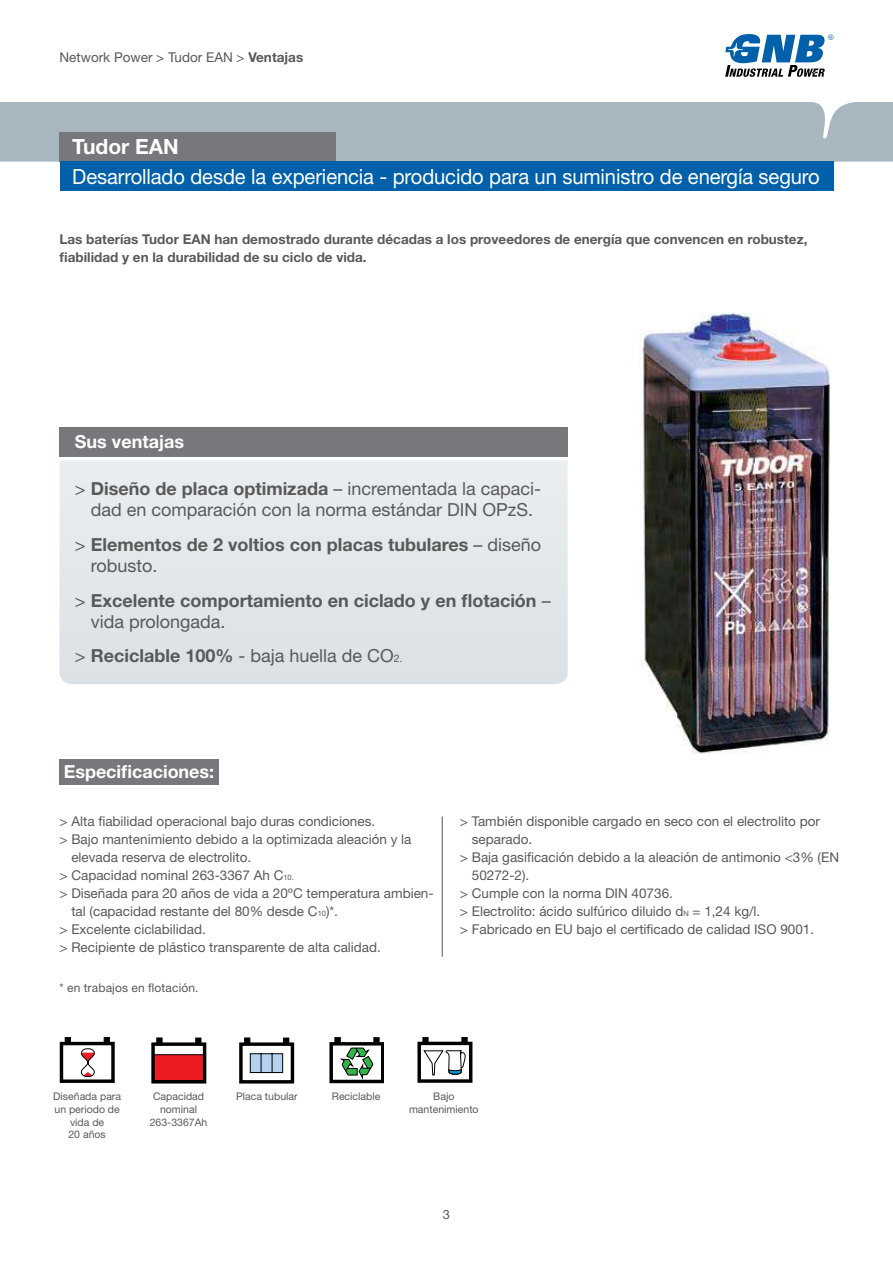
<style>
.page{position:relative;width:893px;height:1263px;background:#fff}
.page>*{position:absolute;margin:0;border:0;box-sizing:border-box;transform-origin:0 0}
.t1{font:21px "Helvetica Neue LT Std";letter-spacing:-.005em;color:#fff;scale:.96 1}
.t2{font:700 21px "Helvetica Neue LT Std";color:#fff}
.t3{font:18px/21.6px "Helvetica Neue LT Std";color:#58595b;text-align:center}
.t4{font:700 18px/21.6px "Helvetica Neue LT Std";color:#58595b}
.t5{font:700 18px "Helvetica Neue LT Std";color:#fff}
.t6{font:13.5px "Helvetica Neue LT Std";color:#58595b}
.t7{font:700 13.5px/18px "Helvetica Neue LT Std";color:#58595b}
.t8{font:12.75px "Helvetica Neue LT Std";color:#58595b}
.t9{font:12px "Helvetica Neue LT Std";letter-spacing:.015em;color:#58595b}
.t10{font:10.5px/12.6px "Helvetica Neue LT Std";color:#58595b;text-align:center}
.s1{font-weight:700}
.s2{font-weight:400}
.s3{font-size:10.5px}
.s4{font-size:7.5px}
</style>
<div class="page">
<div style="left:0;top:102px;width:893px;height:60px;background:#a7b6bf"></div>
<svg style="left:725px;top:34px;width:108px;height:43px"></svg>
<div style="left:60px;top:132px;width:276px;height:30px;background:#77787b"></div>
<div style="left:60px;top:162px;width:773px;height:29px;background:#0060a9"></div>
<img style="left:639px;top:312px;width:191px;height:442px">
<div style="left:60px;top:460px;width:508px;height:224px;background:#e3e7ea"></div>
<div style="left:60px;top:427px;width:508px;height:30px;background:#77787b"></div>
<hr style="left:442px;top:816px;width:1px;height:141px;background:#58595b">
<div style="left:60px;top:759px;width:159px;height:25px;background:#77787b"></div>
<div style="left:60px;top:1042px;width:55px;height:41px;background:#fff;border:3px solid #000"></div>
<svg style="left:65px;top:1037px;width:6px;height:5px"></svg>
<svg style="left:104px;top:1037px;width:5px;height:5px"></svg>
<svg style="left:81px;top:1048px;width:14px;height:29px"></svg>
<div style="left:151px;top:1042px;width:55px;height:41px;background:#fff;border:3px solid #000"></div>
<svg style="left:157px;top:1038px;width:5px;height:5px"></svg>
<svg style="left:196px;top:1038px;width:5px;height:4px"></svg>
<div style="left:154px;top:1054px;width:50px;height:27px;background:#ed1c24;border:1px solid #000"></div>
<div style="left:418px;top:1042px;width:54px;height:41px;border:3px solid #000"></div>
<svg style="left:423px;top:1037px;width:5px;height:5px"></svg>
<svg style="left:462px;top:1037px;width:5px;height:5px"></svg>
<svg style="left:423px;top:1050px;width:43px;height:26px"></svg>
<div style="left:239px;top:1042px;width:55px;height:41px;background:#fff;border:3px solid #000"></div>
<svg style="left:245px;top:1038px;width:5px;height:5px"></svg>
<svg style="left:284px;top:1038px;width:5px;height:4px"></svg>
<svg style="left:249px;top:1053px;width:35px;height:20px"></svg>
<div style="left:329px;top:1042px;width:55px;height:41px;border:3px solid #000"></div>
<svg style="left:335px;top:1037px;width:44px;height:44px"></svg>
<p class="t6" style="left:60px;top:49px;width:245px">Network Power &gt; Tudor EAN &gt; <span class="s1">Ventajas</span></p>
<h1 class="t2" style="left:72px;top:134px;width:108px">Tudor EAN</h1>
<h1 class="t1" style="left:72px;top:164px;width:780px">Desarrollado desde la experiencia - producido para un suministro de energía seguro</h1>
<p class="t7" style="left:60px;top:229px;width:749px">Las baterías Tudor EAN han demostrado durante décadas a los proveedores de energía que convencen en robustez, fiabilidad y en la durabilidad de su ciclo de vida.</p>
<h2 class="t5" style="left:75px;top:431px;width:111px">Sus ventajas</h2>
<h2 class="t3" style="left:75px;top:477px;width:468px">&gt; <span class="s1">Diseño de placa optimizada</span> – incrementada la capaci&shy;dad en comparación con la norma estándar DIN OPzS.</h2>
<h2 class="t4" style="left:91px;top:533px;width:452px;text-indent:-16px"><span class="s2">&gt;</span> Elementos de 2 voltios con placas tubulares <span class="s2">– diseño robusto.</span></h2>
<h2 class="t4" style="left:91px;top:589px;width:461px;text-indent:-16px"><span class="s2">&gt;</span> Excelente comportamiento en ciclado y en flotación <span class="s2">– vida prolongada.</span></h2>
<h2 class="t3" style="left:75px;top:645px;width:329px">&gt; <span class="s1">Reciclable 100%</span> - baja huella de CO<span class="s3">2.</span></h2>
<h2 class="t5" style="left:64px;top:761px;width:152px">Especificaciones:</h2>
<p class="t6" style="left:60px;top:813px;width:317px">&gt; Alta fiabilidad operacional bajo duras condiciones.</p>
<p class="t6" style="left:60px;top:831px;width:353px">&gt; Bajo mantenimiento debido a la optimizada aleación y la</p>
<p class="t6" style="left:71px;top:849px;width:182px">elevada reserva de electrolito.</p>
<p class="t6" style="left:60px;top:867px;width:236px">&gt; Capacidad nominal 263-3367 Ah C<span class="s4">10.</span></p>
<p class="t6" style="left:60px;top:885px;width:376px">&gt; Diseñada para 20 años de vida a 20ºC temperatura ambien-</p>
<p class="t6" style="left:71px;top:903px;width:268px">tal (capacidad restante del 80% desde C<span class="s4">10</span>)*.</p>
<p class="t6" style="left:60px;top:921px;width:148px">&gt; Excelente ciclabilidad.</p>
<p class="t6" style="left:60px;top:939px;width:323px">&gt; Recipiente de plástico transparente de alta calidad.</p>
<p class="t9" style="left:60px;top:981px;width:141px">* en trabajos en flotación.</p>
<p class="t6" style="left:460px;top:813px;width:362px">&gt; También disponible cargado en seco con el electrolito por</p>
<p class="t6" style="left:472px;top:831px;width:62px">separado.</p>
<p class="t6" style="left:460px;top:849px;width:381px">&gt; Baja gasificación debido a la aleación de antimonio &lt;3% (EN</p>
<p class="t6" style="left:472px;top:867px;width:59px">50272-2).</p>
<p class="t6" style="left:460px;top:885px;width:214px">&gt; Cumple con la norma DIN 40736.</p>
<p class="t6" style="left:460px;top:903px;width:302px">&gt; Electrolito: ácido sulfúrico diluido d<span class="s4">N</span> = 1,24 kg/l.</p>
<p class="t6" style="left:460px;top:921px;width:356px">&gt; Fabricado en EU bajo el certificado de calidad ISO 9001.</p>
<p class="t10" style="left:53px;top:1090px;width:69px">Diseñada para un periodo de vida de<br>20 años</p>
<p class="t10" style="left:150px;top:1090px;width:59px">Capacidad nominal<br>263-3367Ah</p>
<p class="t10" style="left:409px;top:1090px;width:71px">Bajo mantenimiento</p>
<p class="t10" style="left:236px;top:1090px;width:63px">Placa tubular</p>
<p class="t10" style="left:332px;top:1090px;width:50px">Reciclable</p>
<p class="t8" style="left:443px;top:1206px;width:9px">3</p>
</div>
